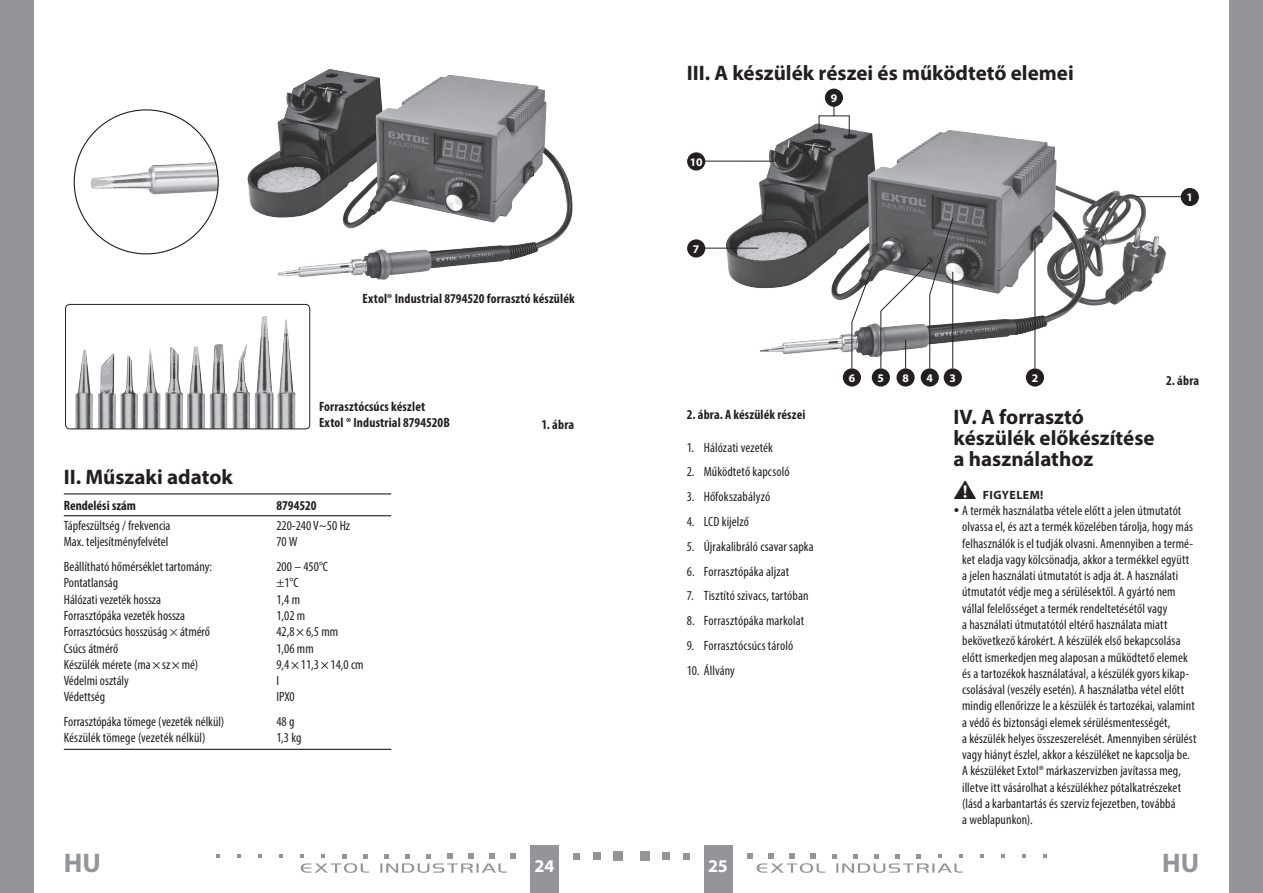
<style>
.page{position:relative;width:1263px;height:893px;background:#fff}
.page>*{position:absolute;margin:0;border:0;box-sizing:border-box;transform-origin:0 0}
.t1{font:700 27px "Myriad Pro";color:#939598}
.oddíl{font:700 21px/21px "Myriad Pro";color:#231f20}
.t2{font:700 18px "Myriad Pro";color:#fff}
.body_číslované{font:condensed 13.5px/16.2px "Myriad Pro";letter-spacing:.005em;color:#231f20}
.Normální{font:700 condensed 13.5px/16.2px "Myriad Pro";letter-spacing:.01em;color:#231f20}
.t3{font:700 12px "Myriad Pro";letter-spacing:.035em;color:#231f20}
.t4{font:700 11.7px "Myriad Pro";color:#fff}
.s1{font-stretch:normal}
</style>
<div class="page">
<div style="left:0;top:0;width:34px;height:893px;background:#939598"></div>
<div style="left:1229px;top:0;width:34px;height:893px;background:#939598"></div>
<div style="left:704px;top:844px;width:29px;height:49px;background:#939598"></div>
<div style="left:530px;top:844px;width:28px;height:49px;background:#939598"></div>
<div style="left:640px;top:851px;width:9px;height:10px;background:#939598"></div>
<div style="left:662px;top:852px;width:8px;height:8px;background:#939598"></div>
<div style="left:683px;top:853px;width:7px;height:6px;background:#939598"></div>
<svg style="left:980px;top:854px;width:4px;height:4px"></svg>
<svg style="left:1001px;top:854px;width:4px;height:4px"></svg>
<svg style="left:1022px;top:854px;width:4px;height:4px"></svg>
<svg style="left:1043px;top:854px;width:4px;height:4px"></svg>
<svg style="left:747px;top:853px;width:216px;height:20px"></svg>
<div style="left:614px;top:851px;width:9px;height:10px;background:#939598"></div>
<div style="left:593px;top:852px;width:8px;height:8px;background:#939598"></div>
<svg style="left:573px;top:853px;width:6px;height:6px"></svg>
<svg style="left:279px;top:854px;width:4px;height:4px"></svg>
<svg style="left:258px;top:854px;width:4px;height:4px"></svg>
<svg style="left:237px;top:854px;width:4px;height:4px"></svg>
<svg style="left:216px;top:854px;width:4px;height:4px"></svg>
<svg style="left:300px;top:853px;width:216px;height:20px"></svg>
<img style="left:247px;top:69px;width:326px;height:211px">
<img style="left:74px;top:110px;width:144px;height:144px;border-radius:72px">
<img style="left:66px;top:316px;width:230px;height:113px">
<div style="left:65px;top:304px;width:245px;height:125px;border:1px solid #231f20;border-radius:4px"></div>
<hr style="left:64px;top:493px;width:327px;height:1px;background:#231f20">
<hr style="left:64px;top:515px;width:327px;height:1px;background:#231f20">
<hr style="left:64px;top:749px;width:327px;height:1px;background:#231f20">
<img style="left:1088px;top:190px;width:83px;height:116px">
<img style="left:721px;top:123px;width:367px;height:240px">
<div style="left:687px;top:239px;width:18px;height:19px;background:#231f20;border-radius:50%"></div>
<hr style="left:705px;top:248px;width:53px;height:1px;background:#231f20">
<div style="left:687px;top:152px;width:18px;height:19px;background:#231f20;border-radius:50%"></div>
<hr style="left:705px;top:161px;width:69px;height:1px;background:#231f20">
<div style="left:1181px;top:188px;width:18px;height:18px;background:#231f20;border-radius:50%"></div>
<hr style="left:1137px;top:196px;width:46px;height:1px;background:#231f20">
<div style="left:944px;top:368px;width:18px;height:19px;background:#231f20;border-radius:50%"></div>
<div style="left:1026px;top:368px;width:18px;height:19px;background:#231f20;border-radius:50%"></div>
<hr style="left:1034px;top:241px;width:1px;height:127px;background:#231f20">
<div style="left:896px;top:368px;width:19px;height:19px;background:#231f20;border-radius:50%"></div>
<div style="left:921px;top:368px;width:18px;height:19px;background:#231f20;border-radius:50%"></div>
<div style="left:872px;top:368px;width:18px;height:19px;background:#231f20;border-radius:50%"></div>
<svg style="left:880px;top:218px;width:74px;height:151px"></svg>
<div style="left:843px;top:368px;width:18px;height:19px;background:#231f20;border-radius:50%"></div>
<svg style="left:851px;top:266px;width:22px;height:103px"></svg>
<div style="left:825px;top:89px;width:18px;height:18px;background:#231f20;border-radius:50%"></div>
<svg style="left:818px;top:106px;width:32px;height:32px"></svg>
<p class="oddíl" style="left:687px;top:61px;width:388px">III. A készülék részei és működtető elemei</p>
<p class="Normální" style="left:363px;top:290px;width:214px">Extol® Industrial 8794520 forrasztó készülék</p>
<p class="Normální" style="left:319px;top:398px;width:132px">Forrasztócsúcs készlet<br>Extol ® Industrial 8794520B</p>
<p class="oddíl" style="left:64px;top:466px;width:171px">II. Műszaki adatok</p>
<p class="Normální" style="left:64px;top:497px;width:74px">Rendelési szám</p>
<p class="Normální" style="left:276px;top:497px;width:42px">8794520</p>
<p class="body_číslované" style="left:64px;top:517px;width:108px">Tápfeszültség / frekvencia</p>
<p class="body_číslované" style="left:276px;top:517px;width:75px">220-240 V~50 Hz</p>
<p class="body_číslované" style="left:64px;top:534px;width:106px">Max. teljesítményfelvétel</p>
<p class="body_číslované" style="left:276px;top:534px;width:23px">70 W</p>
<p class="body_číslované" style="left:64px;top:558px;width:150px">Beállítható hőmérséklet tartomány:</p>
<p class="body_číslované" style="left:276px;top:558px;width:53px">200 – 450°C</p>
<p class="body_číslované" style="left:64px;top:575px;width:56px">Pontatlanság</p>
<p class="body_číslované" style="left:276px;top:575px;width:24px">±1°C</p>
<p class="body_číslované" style="left:64px;top:591px;width:99px">Hálózati vezeték hossza</p>
<p class="body_číslované" style="left:276px;top:591px;width:25px">1,4 m</p>
<p class="body_číslované" style="left:64px;top:607px;width:123px">Forrasztópáka vezeték hossza</p>
<p class="body_číslované" style="left:276px;top:607px;width:30px">1,02 m</p>
<p class="body_číslované" style="left:64px;top:624px;width:148px">Forrasztócsúcs hosszúság × átmérő</p>
<p class="body_číslované" style="left:276px;top:624px;width:63px">42,8<span class="s1">×</span>6,5 mm</p>
<p class="body_číslované" style="left:64px;top:640px;width:56px">Csúcs átmérő</p>
<p class="body_číslované" style="left:276px;top:640px;width:39px">1,06 mm</p>
<p class="body_číslované" style="left:64px;top:656px;width:136px">Készülék mérete (ma<span class="s1">×</span>sz<span class="s1">×</span>mé)</p>
<p class="body_číslované" style="left:276px;top:656px;width:89px">9,4<span class="s1">×</span>11,3<span class="s1">×</span>14,0 cm</p>
<p class="body_číslované" style="left:64px;top:672px;width:67px">Védelmi osztály</p>
<p class="body_číslované" style="left:276px;top:672px;width:4px">I</p>
<p class="body_číslované" style="left:64px;top:689px;width:43px">Védettség</p>
<p class="body_číslované" style="left:276px;top:689px;width:20px">IPX0</p>
<p class="body_číslované" style="left:64px;top:713px;width:162px">Forrasztópáka tömege (vezeték nélkül)</p>
<p class="body_číslované" style="left:276px;top:713px;width:20px">48 g</p>
<p class="body_číslované" style="left:64px;top:730px;width:143px">Készülék tömege (vezeték nélkül)</p>
<p class="body_číslované" style="left:276px;top:730px;width:27px">1,3 kg</p>
<p class="Normální" style="left:541px;top:416px;width:34px">1. ábra</p>
<p class="t4" style="left:690px;top:154px;width:14px">10</p>
<p class="t4" style="left:693px;top:241px;width:8px">7</p>
<p class="t4" style="left:831px;top:90px;width:8px">9</p>
<p class="t4" style="left:1186px;top:190px;width:8px">1</p>
<p class="Normální" style="left:687px;top:406px;width:120px">2. ábra. A készülék részei</p>
<p class="body_číslované" style="left:687px;top:439px;width:88px">1. Hálózati vezeték</p>
<p class="body_číslované" style="left:687px;top:464px;width:104px">2. Működtető kapcsoló</p>
<p class="body_číslované" style="left:687px;top:488px;width:85px">3. Hőfokszabályzó</p>
<p class="body_číslované" style="left:687px;top:513px;width:64px">4. LCD kijelző</p>
<p class="body_číslované" style="left:687px;top:538px;width:129px">5. Újrakalibráló csavar sapka</p>
<p class="body_číslované" style="left:687px;top:563px;width:104px">6. Forrasztópáka aljzat</p>
<p class="body_číslované" style="left:687px;top:588px;width:123px">7. Tisztító szivacs, tartóban</p>
<p class="body_číslované" style="left:687px;top:612px;width:119px">8. Forrasztópáka markolat</p>
<p class="body_číslované" style="left:687px;top:637px;width:108px">9. Forrasztócsúcs tároló</p>
<p class="body_číslované" style="left:687px;top:662px;width:50px">10. Állvány</p>
<p class="t4" style="left:849px;top:370px;width:8px">6</p>
<p class="t4" style="left:878px;top:370px;width:8px">5</p>
<p class="t4" style="left:902px;top:370px;width:8px">8</p>
<p class="t4" style="left:926px;top:370px;width:8px">4</p>
<p class="t4" style="left:949px;top:370px;width:8px">3</p>
<p class="t4" style="left:1032px;top:370px;width:8px">2</p>
<p class="Normální" style="left:1166px;top:372px;width:35px">2. ábra</p>
<p class="oddíl" style="left:954px;top:406px;width:202px">IV. A forrasztó készülék előkészítése a használathoz</p>
<p class="t3" style="left:954px;top:487px;width:91px">• FIGYELEM!</p>
<p class="body_číslované" style="left:962px;top:502px;width:236px">A termék használatba vétele előtt a jelen útmutatót olvassa el, és azt a termék közelében tárolja, hogy más felhasználók is el tudják olvasni. Amennyiben a termé&shy;ket eladja vagy kölcsönadja, akkor a termékkel együtt a jelen használati útmutatót is adja át. A használati útmutatót védje meg a sérülésektől. A gyártó nem vállal felelősséget a termék rendeltetésétől vagy<br>a használati útmutatótól eltérő használata miatt bekövetkező károkért. A készülék első bekapcsolása előtt ismerkedjen meg alaposan a működtető elemek és a tartozékok használatával, a készülék gyors kikap&shy;csolásával (veszély esetén). A használatba vétel előtt mindig ellenőrizze le a készülék és tartozékai, valamint a védő és biztonsági elemek sérülésmentességét,<br>a készülék helyes összeszerelését. Amennyiben sérülést vagy hiányt észlel, akkor a készüléket ne kapcsolja be.<br>A készüléket Extol® márkaszervizben javítassa meg, illetve itt vásárolhat a készülékhez pótalkatrészeket (lásd a karbantartás és szerviz fejezetben, továbbá<br>a weblapunkon).</p>
<h1 class="t1" style="left:64px;top:845px;width:38px">HU</h1>
<h3 class="t2" style="left:535px;top:855px;width:21px">24</h3>
<h3 class="t2" style="left:708px;top:855px;width:21px">25</h3>
<h1 class="t1" style="left:1162px;top:845px;width:38px">HU</h1>
</div>
